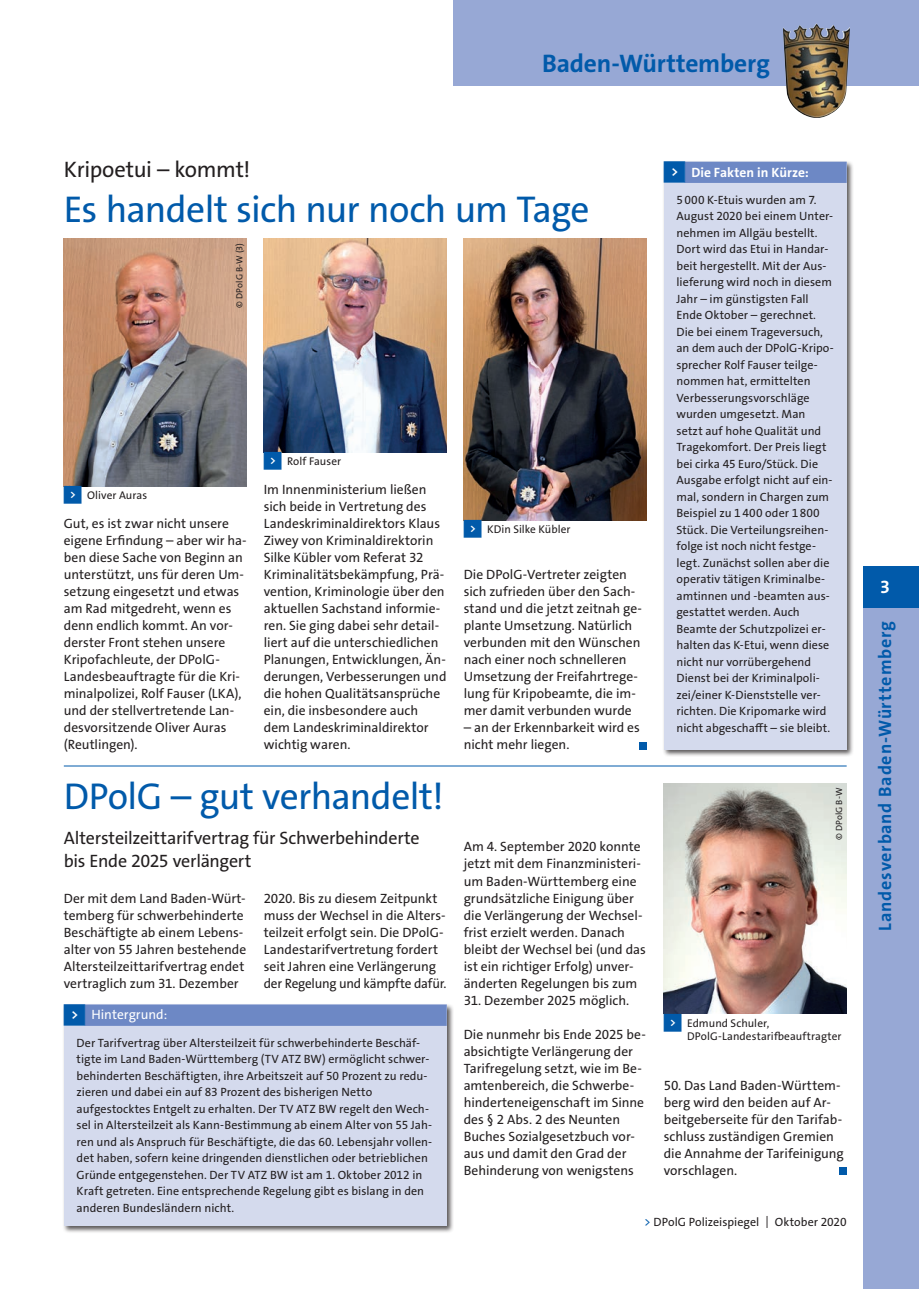
<style>
.page{position:relative;width:919px;height:1289px;background:#fff}
.page>*{position:absolute;margin:0;border:0;box-sizing:border-box;transform-origin:0 0}
.Headline_25_pt{font:37.5px "The Sans Os F";letter-spacing:-.02em;color:#015aaa}
.t1{font:700 25.5px "The Sans Os F";letter-spacing:-.005em;color:#015aaa}
.Dachzeile{font:22.5px "The Sans Os F";letter-spacing:-.01em;color:#231f20}
.Vorspann{font:18px/22.5px "The Sans Os F";letter-spacing:-.015em;color:#231f20}
.t2{font:700 18px "The Sans Os F";letter-spacing:.045em;color:#015aaa}
.t3{font:700 18px "The Sans Os F";color:#fff}
.Grundtext{font:13.5px/17px "The Sans Os F";color:#231f20}
.t4{font:700 13.5px "The Sans Os F";color:#fff}
.t5{font:13.5px "The Sans Os F";color:#fff}
.Grundtext_Infokasten{font:12px/16.5px "The Sans Os F";letter-spacing:.005em;color:#231f20}
.t6{font:11.25px/13.5px "The Sans Os F";letter-spacing:.005em;color:#231f20}
.Fotonachweis{font:9px "The Sans Os F";letter-spacing:.015em;color:#231f20}
.s1{font-family:"Top Numbers";color:#015aaa}
.s2{font-family:"Top Numbers";font-weight:400;color:#015aaa}
.s3{color:#015aaa}
</style>
<div class="page">
<div style="left:639px;top:742px;width:7px;height:7px;background:#015aaa"></div>
<img style="left:64px;top:239px;width:183px;height:247px">
<img style="left:264px;top:239px;width:182px;height:213px">
<img style="left:463px;top:239px;width:183px;height:281px">
<div style="left:839px;top:1167px;width:7px;height:7px;background:#015aaa"></div>
<img style="left:663px;top:783px;width:183px;height:230px">
<div style="left:62px;top:1003px;width:392px;height:230px;background:#231f20;opacity:.75"></div>
<div style="left:64px;top:1004px;width:382px;height:221px;background:#d4daed"></div>
<div style="left:85px;top:1004px;width:361px;height:21px;background:#6d88c5"></div>
<div style="left:68px;top:1006px;width:13px;height:17px;background:#fff"></div>
<div style="left:661px;top:160px;width:193px;height:597px;background:#231f20;opacity:.75"></div>
<div style="left:663px;top:162px;width:183px;height:587px;background:#d4daed"></div>
<div style="left:684px;top:162px;width:162px;height:21px;background:#6d88c5"></div>
<div style="left:668px;top:164px;width:17px;height:17px;background:#fff"></div>
<hr style="left:64px;top:765px;width:782px;height:1px;background:#015aaa">
<div style="left:863px;top:566px;width:55px;height:42px;background:#015aaa"></div>
<div style="left:863px;top:608px;width:55px;height:680px;background:#97a8d5"></div>
<div style="left:453px;top:0;width:465px;height:85px;background:#97a8d5"></div>
<img style="left:782px;top:23px;width:67px;height:95px">
<h2 class="t1" style="left:542px;top:47px;width:229px">Baden-Württemberg</h2>
<p class="Dachzeile" style="left:64px;top:155px;width:188px">Kripoetui – kommt!</p>
<p class="Headline_25_pt" style="left:64px;top:185px;width:527px">Es handelt sich nur noch um Tage</p>
<p class="Fotonachweis" style="left:233px;top:308px;width:66px;rotate:-90deg">© DPolG B-W (3)</p>
<p class="t6" style="left:64px;top:489px;width:85px"><span class="s1">&lt;</span> Oliver Auras</p>
<p class="Grundtext" style="left:64px;top:515px;width:184px">Gut, es ist zwar nicht unsere eigene Erfindung – aber wir ha&shy;ben diese Sache von Beginn an unterstützt, uns für deren Um&shy;setzung eingesetzt und etwas am Rad mitgedreht, wenn es denn endlich kommt. An vor&shy;derster Front stehen unsere<br>Kripofachleute, der DPolG-<br>Landesbeauftragte für die Kri&shy;minalpolizei, Rolf Fauser (LKA), und der stellvertretende Lan&shy;desvorsitzende Oliver Auras (Reutlingen).</p>
<p class="t6" style="left:264px;top:455px;width:79px"><span class="s1">&lt;</span> Rolf Fauser</p>
<p class="Grundtext" style="left:264px;top:481px;width:184px">Im Innenministerium ließen sich beide in Vertretung des<br>Landeskriminaldirektors Klaus<br>Ziwey von Kriminaldirektorin<br>Silke Kübler vom Referat 32<br>Kriminalitätsbekämpfung, Prä&shy;vention, Kriminologie über den aktuellen Sachstand informie&shy;ren. Sie ging dabei sehr detail&shy;liert auf die unterschiedlichen<br>Planungen, Entwicklungen, Än&shy;derungen, Verbesserungen und die hohen Qualitätsansprüche ein, die insbesondere auch dem Landeskriminaldirektor wichtig waren.</p>
<p class="Headline_25_pt" style="left:64px;top:772px;width:381px">DPolG – gut verhandelt!</p>
<p class="Vorspann" style="left:64px;top:826px;width:357px">Altersteilzeittarifvertrag für Schwerbehinderte bis Ende 2025 verlängert</p>
<p class="Grundtext" style="left:64px;top:889px;width:184px">Der mit dem Land Baden-Würt&shy;temberg für schwerbehinderte<br>Beschäftigte ab einem Lebens&shy;alter von 55 Jahren bestehende<br>Altersteilzeittarifvertrag endet vertraglich zum 31. Dezember</p>
<p class="Grundtext" style="left:264px;top:889px;width:184px">2020. Bis zu diesem Zeitpunkt muss der Wechsel in die Alters&shy;teilzeit erfolgt sein. Die DPolG-<br>Landestarifvertretung fordert seit Jahren eine Verlängerung der Regelung und kämpfte dafür.</p>
<p class="t5" style="left:64px;top:1006px;width:105px"><span class="s1">&lt;</span> Hintergrund:</p>
<p class="Grundtext_Infokasten" style="left:77px;top:1034px;width:357px">Der Tarifvertrag über Altersteilzeit für schwerbehinderte Beschäf&shy;tigte im Land Baden-Württemberg (TV ATZ BW) ermöglicht schwer&shy;behinderten Beschäftigten, ihre Arbeitszeit auf 50 Prozent zu redu&shy;zieren und dabei ein auf 83 Prozent des bisherigen Netto aufgestocktes Entgelt zu erhalten. Der TV ATZ BW regelt den Wech&shy;sel in Altersteilzeit als Kann-Bestimmung ab einem Alter von 55 Jah&shy;ren und als Anspruch für Beschäftigte, die das 60. Lebensjahr vollen&shy;det haben, sofern keine dringenden dienstlichen oder betrieblichen Gründe entgegenstehen. Der TV ATZ BW ist am 1. Oktober 2012 in Kraft getreten. Eine entsprechende Regelung gibt es bislang in den anderen Bundesländern nicht.</p>
<p class="t6" style="left:463px;top:523px;width:108px"><span class="s1">&lt;</span> KDin Silke Kübler</p>
<p class="Grundtext" style="left:463px;top:566px;width:180px">Die DPolG-Vertreter zeigten sich zufrieden über den Sach&shy;stand und die jetzt zeitnah ge&shy;plante Umsetzung. Natürlich verbunden mit den Wünschen nach einer noch schnelleren<br>Umsetzung der Freifahrtrege&shy;lung für Kripobeamte, die im&shy;mer damit verbunden wurde</p>
<p class="Grundtext" style="left:463px;top:719px;width:178px">– an der Erkennbarkeit wird es nicht mehr liegen.</p>
<p class="Grundtext" style="left:463px;top:838px;width:183px">Am 4. September 2020 konnte jetzt mit dem Finanzministeri&shy;um Baden-Württemberg eine grundsätzliche Einigung über die Verlängerung der Wechsel&shy;frist erzielt werden. Danach bleibt der Wechsel bei (und das ist ein richtiger Erfolg) unver&shy;änderten Regelungen bis zum</p>
<p class="Grundtext" style="left:463px;top:991px;width:167px">31. Dezember 2025 möglich.</p>
<p class="Grundtext" style="left:463px;top:1025px;width:184px">Die nunmehr bis Ende 2025 be&shy;absichtigte Verlängerung der<br>Tarifregelung setzt, wie im Be&shy;amtenbereich, die Schwerbe&shy;hinderteneigenschaft im Sinne des § 2 Abs. 2 des Neunten<br>Buches Sozialgesetzbuch vor&shy;aus und damit den Grad der<br>Behinderung von wenigstens</p>
<p class="t4" style="left:663px;top:163px;width:147px"><span class="s2">&lt;</span> Die Fakten in Kürze:</p>
<p class="Grundtext_Infokasten" style="left:676px;top:191px;width:159px">5000 K-Etuis wurden am 7.<br>August 2020 bei einem Unter&shy;nehmen im Allgäu bestellt.<br>Dort wird das Etui in Handar&shy;beit hergestellt. Mit der Aus&shy;lieferung wird noch in diesem<br>Jahr – im günstigsten Fall<br>Ende Oktober – gerechnet.<br>Die bei einem Trageversuch, an dem auch der DPolG-Kripo&shy;sprecher Rolf Fauser teilge&shy;nommen hat, ermittelten<br>Verbesserungsvorschläge wurden umgesetzt. Man setzt auf hohe Qualität und<br>Tragekomfort. Der Preis liegt bei cirka 45 Euro/Stück. Die<br>Ausgabe erfolgt nicht auf ein&shy;mal, sondern in Chargen zum<br>Beispiel zu 1400 oder 1800<br>Stück. Die Verteilungsreihen&shy;folge ist noch nicht festge&shy;legt. Zunächst sollen aber die operativ tätigen Kriminalbe&shy;amtinnen und -beamten aus&shy;gestattet werden. Auch<br>Beamte der Schutzpolizei er&shy;halten das K-Etui, wenn diese nicht nur vorrübergehend<br>Dienst bei der Kriminalpoli&shy;zei/einer K-Dienststelle ver&shy;richten. Die Kripomarke wird nicht abgeschafft – sie bleibt.</p>
<p class="Fotonachweis" style="left:833px;top:840px;width:54px;rotate:-90deg">© DPolG B-W</p>
<p class="t6" style="left:687px;top:1016px;width:156px;text-indent:-23px"><span class="s1">&lt;</span> Edmund Schuler,<br>DPolG-Landestarifbeauftragter</p>
<p class="Grundtext" style="left:663px;top:1076px;width:182px">50. Das Land Baden-Württem&shy;berg wird den beiden auf Ar&shy;beitgeberseite für den Tarifab&shy;schluss zuständigen Gremien die Annahme der Tarifeinigung vorschlagen.</p>
<p class="Grundtext_Infokasten" style="left:644px;top:1213px;width:204px"><span class="s3">&gt;</span> DPolG Polizeispiegel | Oktober 2020</p>
<h3 class="t3" style="left:879px;top:575px;width:11px">3</h3>
<h3 class="t2" style="left:873px;top:930px;width:311px;rotate:-90deg">Landesverband Baden-Württemberg</h3>
</div>
